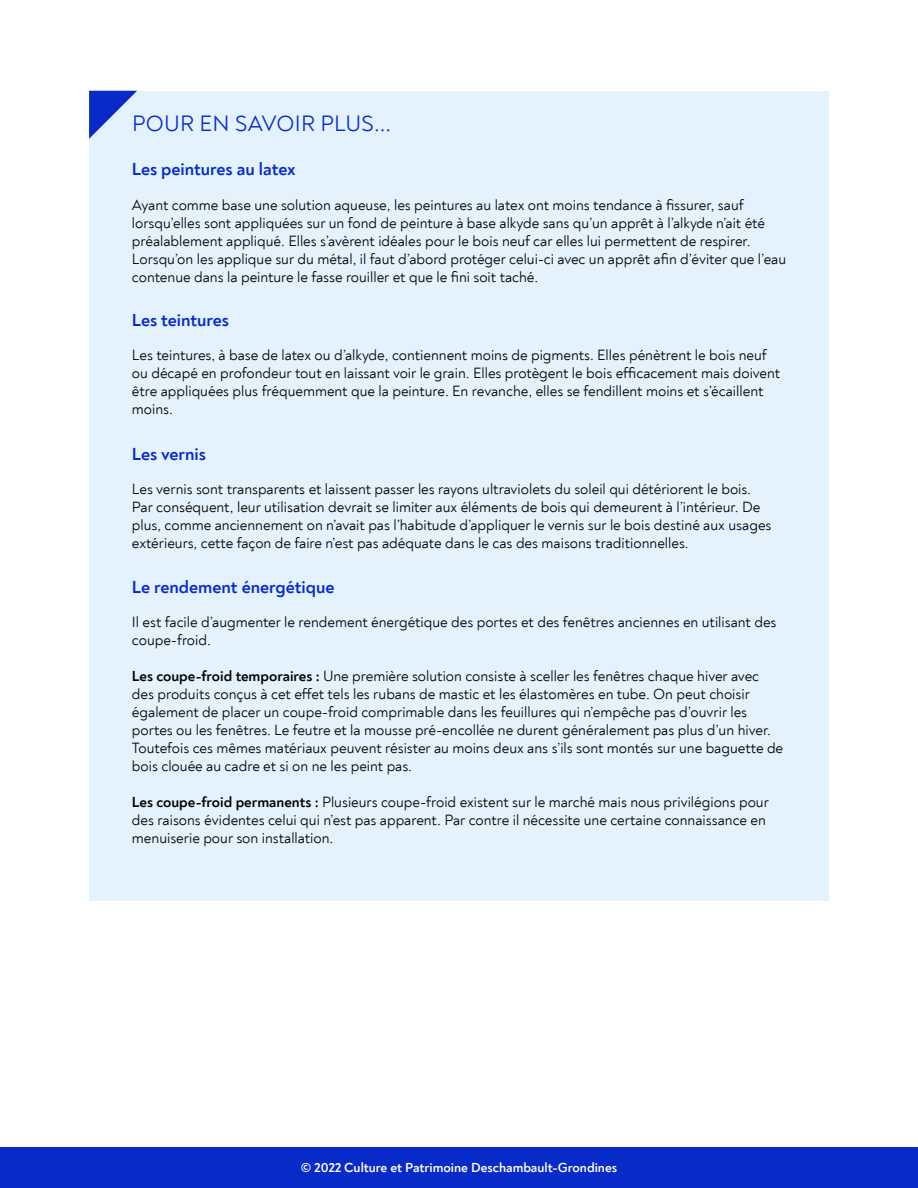
<style>
.page{position:relative;width:918px;height:1188px;background:#fff}
.page>*{position:absolute;margin:0;border:0;box-sizing:border-box;transform-origin:0 0}
.t1{font:22.5px "Noah";letter-spacing:.01em;color:#072ac8}
.t2{font:700 18px "Noah";color:#072ac8}
.t3{font:15px/18px "Noah";color:#000}
.t4{font:700 13.5px "Noah";color:#fff}
.s1{font-weight:700}
</style>
<div class="page">
<div style="left:89px;top:91px;width:740px;height:810px;background:#e3f2fd"></div>
<div style="left:0;top:1148px;width:918px;height:40px;background:#072ac8"></div>
<svg style="left:89px;top:91px;width:48px;height:48px"></svg>
<h1 class="t1" style="left:132px;top:110px;width:261px">POUR EN SAVOIR PLUS...</h1>
<p class="t2" style="left:132px;top:157px;width:165px">Les peintures au latex</p>
<p class="t3" style="left:132px;top:196px;width:656px">Ayant comme base une solution aqueuse, les peintures au latex ont moins tendance à fissurer, sauf lorsqu’elles sont appliquées sur un fond de peinture à base alkyde sans qu’un apprêt à l’alkyde n’ait été préalablement appliqué. Elles s’avèrent idéales pour le bois neuf car elles lui permettent de respirer.<br>Lorsqu’on les applique sur du métal, il faut d’abord protéger celui-ci avec un apprêt afin d’éviter que l’eau contenue dans la peinture le fasse rouiller et que le fini soit taché.</p>
<p class="t2" style="left:132px;top:309px;width:99px">Les teintures</p>
<p class="t3" style="left:132px;top:346px;width:650px">Les teintures, à base de latex ou d’alkyde, contiennent moins de pigments. Elles pénètrent le bois neuf ou décapé en profondeur tout en laissant voir le grain. Elles protègent le bois efficacement mais doivent être appliquées plus fréquemment que la peinture. En revanche, elles se fendillent moins et s’écaillent moins.</p>
<p class="t2" style="left:132px;top:443px;width:75px">Les vernis</p>
<p class="t3" style="left:132px;top:480px;width:641px">Les vernis sont transparents et laissent passer les rayons ultraviolets du soleil qui détériorent le bois.<br>Par conséquent, leur utilisation devrait se limiter aux éléments de bois qui demeurent à l’intérieur. De plus, comme anciennement on n’avait pas l’habitude d’appliquer le vernis sur le bois destiné aux usages extérieurs, cette façon de faire n’est pas adéquate dans le cas des maisons traditionnelles.</p>
<p class="t2" style="left:132px;top:576px;width:204px">Le rendement énergétique</p>
<p class="t3" style="left:132px;top:613px;width:646px">Il est facile d’augmenter le rendement énergétique des portes et des fenêtres anciennes en utilisant des coupe-froid.</p>
<p class="t3" style="left:132px;top:667px;width:653px"><span class="s1">Les coupe-froid temporaires :</span> Une première solution consiste à sceller les fenêtres chaque hiver avec des produits conçus à cet effet tels les rubans de mastic et les élastomères en tube. On peut choisir également de placer un coupe-froid comprimable dans les feuillures qui n’empêche pas d’ouvrir les portes ou les fenêtres. Le feutre et la mousse pré-encollée ne durent généralement pas plus d’un hiver.<br>Toutefois ces mêmes matériaux peuvent résister au moins deux ans s’ils sont montés sur une baguette de bois clouée au cadre et si on ne les peint pas.</p>
<p class="t3" style="left:132px;top:793px;width:639px"><span class="s1">Les coupe-froid permanents :</span> Plusieurs coupe-froid existent sur le marché mais nous privilégions pour des raisons évidentes celui qui n’est pas apparent. Par contre il nécessite une certaine connaissance en menuiserie pour son installation.</p>
<p class="t4" style="left:301px;top:1159px;width:318px">© 2022 Culture et Patrimoine Deschambault-Grondines</p>
</div>
